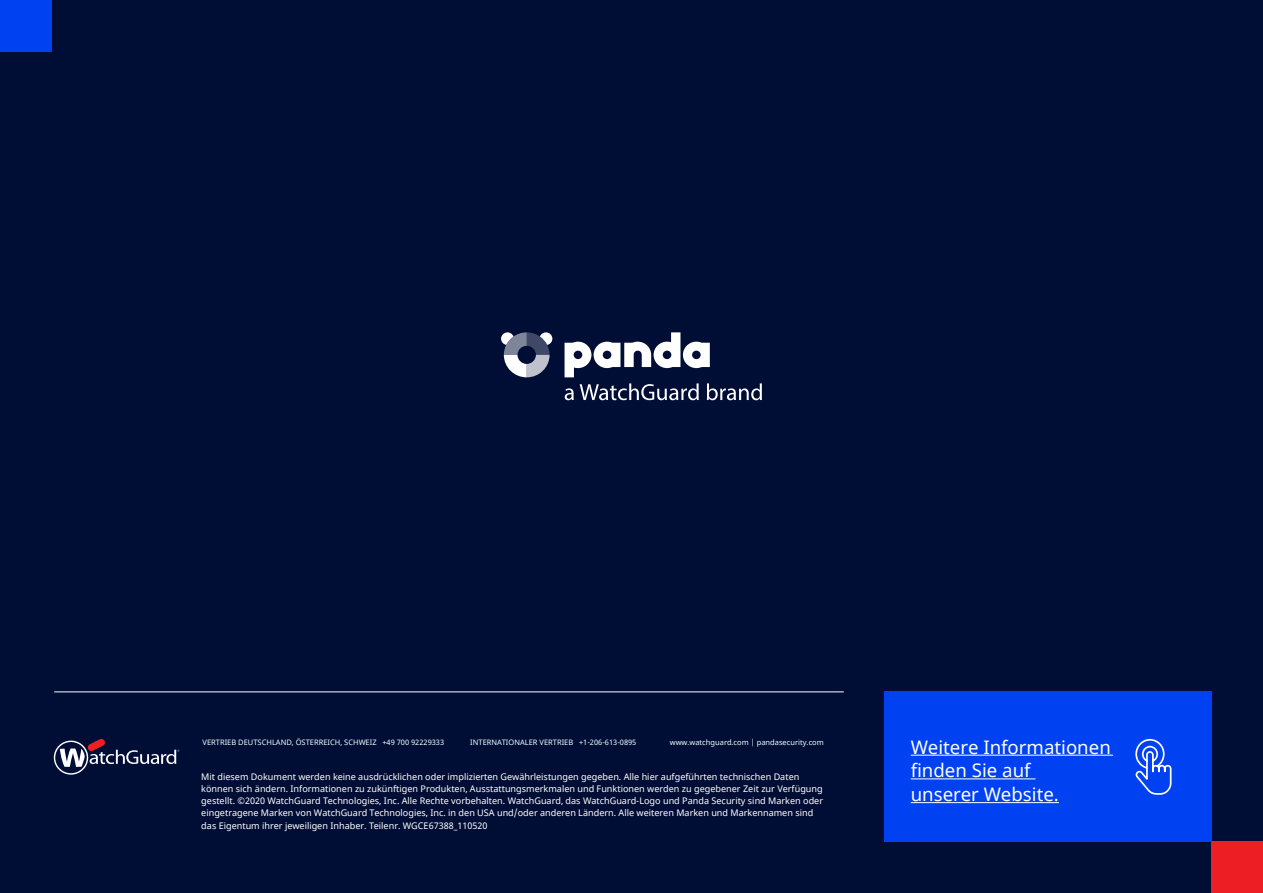
<style>
.page{position:relative;width:1263px;height:893px;background:#000d35}
.page>*{position:absolute;margin:0;border:0;box-sizing:border-box;transform-origin:0 0}
.t1{font:18.6px/23.7px "Noto Sans";color:#fff}
.t2{font:9.15px/12.1px "Noto Sans";color:#fff}
.t3{font:7.5px "Noto Sans";color:#edffff}
</style>
<div class="page">
<div style="left:0;top:0;width:51px;height:51px;background:#0042f2"></div>
<div style="left:1212px;top:842px;width:51px;height:51px;background:#ed1f24"></div>
<div style="left:884px;top:692px;width:328px;height:150px;background:#0042f2"></div>
<hr style="left:911px;top:755px;width:202px;height:1px;background:#fff">
<hr style="left:911px;top:778px;width:124px;height:1px;background:#fff">
<hr style="left:911px;top:802px;width:148px;height:1px;background:#fff">
<svg style="left:1135px;top:738px;width:37px;height:57px"></svg>
<svg style="left:564px;top:332px;width:146px;height:45px"></svg>
<svg style="left:501px;top:332px;width:51px;height:45px"></svg>
<svg style="left:565px;top:388px;width:9px;height:12px"></svg>
<svg style="left:580px;top:383px;width:119px;height:17px"></svg>
<svg style="left:707px;top:383px;width:55px;height:17px"></svg>
<hr style="left:54px;top:692px;width:790px;height:1px;background:#fff">
<svg style="left:54px;top:739px;width:125px;height:36px"></svg>
<p class="t3" style="left:203px;top:737px;width:243px">VERTRIEB DEUTSCHLAND, ÖSTERREICH, SCHWEIZ +49 700 92229333</p>
<p class="t3" style="left:470px;top:737px;width:168px">INTERNATIONALER VERTRIEB +1-206-613-0895</p>
<p class="t3" style="left:670px;top:737px;width:156px">www.watchguard.com | pandasecurity.com</p>
<p class="t2" style="left:201px;top:771px;width:623px">Mit diesem Dokument werden keine ausdrücklichen oder implizierten Gewährleistungen gegeben. Alle hier aufgeführten technischen Daten können sich ändern. Informationen zu zukünftigen Produkten, Ausstattungsmerkmalen und Funktionen werden zu gegebener Zeit zur Verfügung gestellt. ©2020 WatchGuard Technologies, Inc. Alle Rechte vorbehalten. WatchGuard, das WatchGuard-Logo und Panda Security sind Marken oder eingetragene Marken von WatchGuard Technologies, Inc. in den USA und/oder anderen Ländern. Alle weiteren Marken und Markennamen sind das Eigentum ihrer jeweiligen Inhaber. Teilenr. WGCE67388_110520</p>
<h1 class="t1" style="left:911px;top:736px;width:202px">Weitere Informationen finden Sie auf<br>unserer Website.</h1>
</div>
